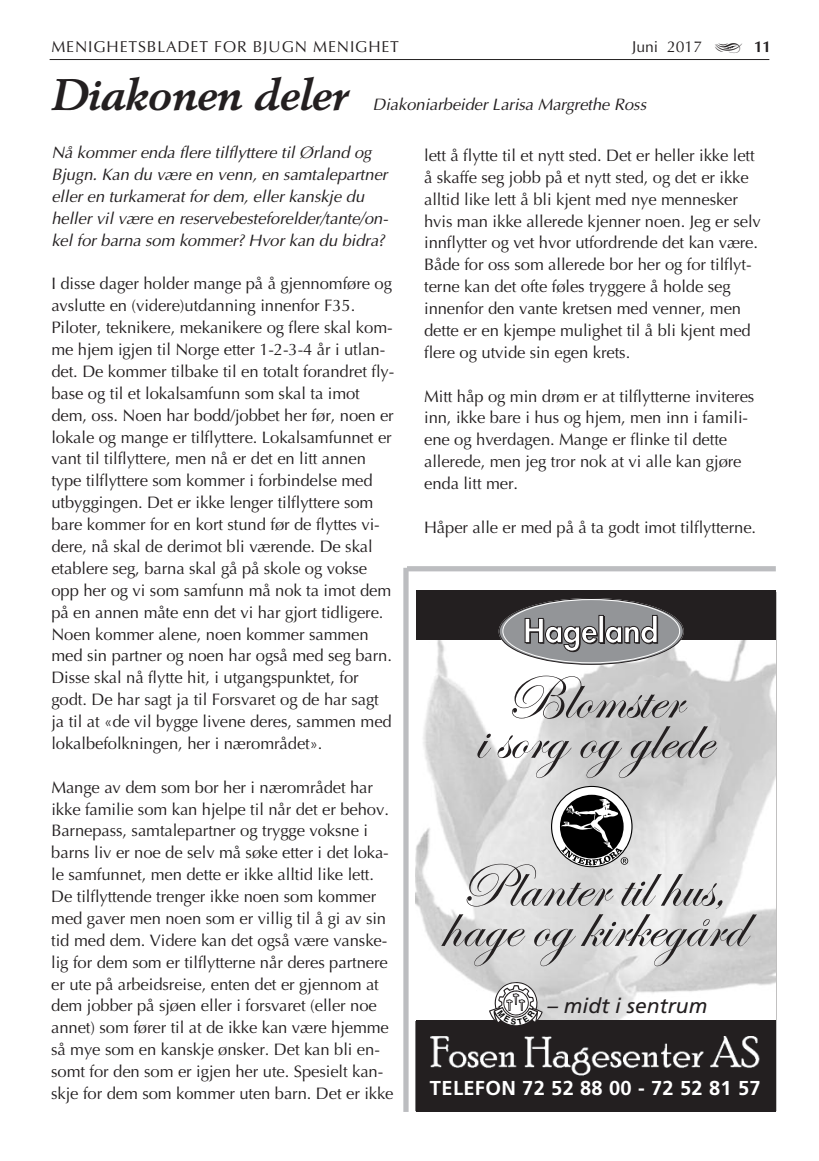
<style>
.page{position:relative;width:819px;height:1161px;background:#fff}
.page>*{position:absolute;margin:0;border:0;box-sizing:border-box;transform-origin:0 0}
.t1{font:63px "Edwardian Script ITC";color:#231f20}
.t2{font:italic 700 43.75px "Berling";letter-spacing:-.005em;color:#231f20}
.t3{font:italic 21px "Frutiger";color:#231f20}
.t4{font:700 20.12px "Frutiger";letter-spacing:.015em;color:#fff}
.t5{font:16.62px/21.9px "Optima";letter-spacing:-.005em;color:#231f20}
.t6{font:italic 16.62px/21.9px "Optima";letter-spacing:-.005em;color:#231f20}
.t7{font:15.75px "Optima";letter-spacing:.055em;color:#231f20}
.t8{font:15.75px "Optima";color:#231f20}
.t9{font:700 15.75px "Optima";color:#231f20}
</style>
<div class="page">
<hr style="left:50px;top:59px;width:719px;height:1px;background:#231f20">
<hr style="left:415px;top:592px;width:1px;height:519px;background:#231f20">
<hr style="left:775px;top:592px;width:1px;height:519px;background:#231f20">
<img style="left:416px;top:640px;width:359px;height:380px">
<div style="left:416px;top:590px;width:359px;height:50px;background:#231f20"></div>
<svg style="left:499px;top:598px;width:184px;height:66px;background:#959799"></svg>
<hr style="left:600px;top:616px;width:4px;height:28px;background:#2f2b2c">
<svg style="left:525px;top:618px;width:73px;height:34px;background:#969798"></svg>
<hr style="left:599px;top:615px;width:4px;height:28px;background:#fff">
<div style="left:598px;top:615px;width:5px;height:28px;border:1px solid #231f20"></div>
<svg style="left:605px;top:615px;width:53px;height:29px;background:#979799"></svg>
<svg style="left:551px;top:786px;width:81px;height:81px"></svg>
<div style="left:552px;top:787px;width:79px;height:79px;background:#fff;border-radius:50%"></div>
<div style="left:560px;top:795px;width:63px;height:63px;background:#000;border-radius:50%"></div>
<svg style="left:561px;top:799px;width:67px;height:66px"></svg>
<div style="left:416px;top:1020px;width:359px;height:91px;background:#231f20"></div>
<img style="left:430px;top:1037px;width:330px;height:39px">
<hr style="left:416px;top:590px;width:360px;height:1px;background:#231f20">
<div style="left:407px;top:566px;width:368px;height:5px;background:#bcbdc0"></div>
<div style="left:403px;top:568px;width:5px;height:544px;background:#bcbdc0"></div>
<svg style="left:489px;top:982px;width:53px;height:44px"></svg>
<p class="t7" style="left:51px;top:38px;width:349px">MENIGHETSBLADET FOR BJUGN MENIGHET</p>
<p class="t8" style="left:632px;top:38px;width:72px">Juni 2017</p>
<p class="t9" style="left:754px;top:38px;width:18px">11</p>
<h2 class="t2" style="left:51px;top:76px;width:299px">Diakonen deler</h2>
<p class="t6" style="left:372px;top:93px;width:275px">Diakoniarbeider Larisa Margrethe Ross</p>
<p class="t6" style="left:51px;top:141px;width:338px">Nå kommer enda flere tilflyttere til Ørland og Bjugn. Kan du være en venn, en samtalepartner eller en turkamerat for dem, eller kanskje du heller vil være en reservebesteforelder/tante/on&shy;kel for barna som kommer? Hvor kan du bidra?</p>
<p class="t5" style="left:51px;top:273px;width:344px">I disse dager holder mange på å gjennomføre og avslutte en (videre)utdanning innenfor F35.<br>Piloter, teknikere, mekanikere og flere skal kom&shy;me hjem igjen til Norge etter 1-2-3-4 år i utlan&shy;det. De kommer tilbake til en totalt forandret fly&shy;base og til et lokalsamfunn som skal ta imot dem, oss. Noen har bodd/jobbet her før, noen er lokale og mange er tilflyttere. Lokalsamfunnet er vant til tilflyttere, men nå er det en litt annen type tilflyttere som kommer i forbindelse med utbyggingen. Det er ikke lenger tilflyttere som bare kommer for en kort stund før de flyttes vi&shy;dere, nå skal de derimot bli værende. De skal etablere seg, barna skal gå på skole og vokse opp her og vi som samfunn må nok ta imot dem på en annen måte enn det vi har gjort tidligere.<br>Noen kommer alene, noen kommer sammen med sin partner og noen har også med seg barn.<br>Disse skal nå flytte hit, i utgangspunktet, for godt. De har sagt ja til Forsvaret og de har sagt ja til at «de vil bygge livene deres, sammen med lokalbefolkningen, her i nærområdet».</p>
<p class="t5" style="left:51px;top:776px;width:344px">Mange av dem som bor her i nærområdet har ikke familie som kan hjelpe til når det er behov.<br>Barnepass, samtalepartner og trygge voksne i barns liv er noe de selv må søke etter i det loka&shy;le samfunnet, men dette er ikke alltid like lett.<br>De tilflyttende trenger ikke noen som kommer med gaver men noen som er villig til å gi av sin tid med dem. Videre kan det også være vanske&shy;lig for dem som er tilflytterne når deres partnere er ute på arbeidsreise, enten det er gjennom at dem jobber på sjøen eller i forsvaret (eller noe annet) som fører til at de ikke kan være hjemme så mye som en kanskje ønsker. Det kan bli en&shy;somt for den som er igjen her ute. Spesielt kan&shy;skje for dem som kommer uten barn. Det er ikke</p>
<p class="t5" style="left:424px;top:145px;width:338px">lett å flytte til et nytt sted. Det er heller ikke lett å skaffe seg jobb på et nytt sted, og det er ikke alltid like lett å bli kjent med nye mennesker hvis man ikke allerede kjenner noen. Jeg er selv innflytter og vet hvor utfordrende det kan være.<br>Både for oss som allerede bor her og for tilflyt&shy;terne kan det ofte føles tryggere å holde seg innenfor den vante kretsen med venner, men dette er en kjempe mulighet til å bli kjent med flere og utvide sin egen krets.</p>
<p class="t5" style="left:424px;top:385px;width:332px">Mitt håp og min drøm er at tilflytterne inviteres inn, ikke bare i hus og hjem, men inn i famili&shy;ene og hverdagen. Mange er flinke til dette allerede, men jeg tror nok at vi alle kan gjøre enda litt mer.</p>
<p class="t5" style="left:424px;top:516px;width:333px">Håper alle er med på å ta godt imot tilflytterne.</p>
<h1 class="t1" style="left:504px;top:658px;width:178px">Blomster</h1>
<h1 class="t1" style="left:475px;top:699px;width:238px">i sorg og glede</h1>
<h1 class="t1" style="left:459px;top:847px;width:269px">Planter til hus,</h1>
<h1 class="t1" style="left:441px;top:887px;width:305px">hage og kirkegård</h1>
<p class="t3" style="left:547px;top:997px;width:161px">– midt i sentrum</p>
<p class="t4" style="left:430px;top:1080px;width:332px">TELEFON 72 52 88 00 - 72 52 81 57</p>
</div>
